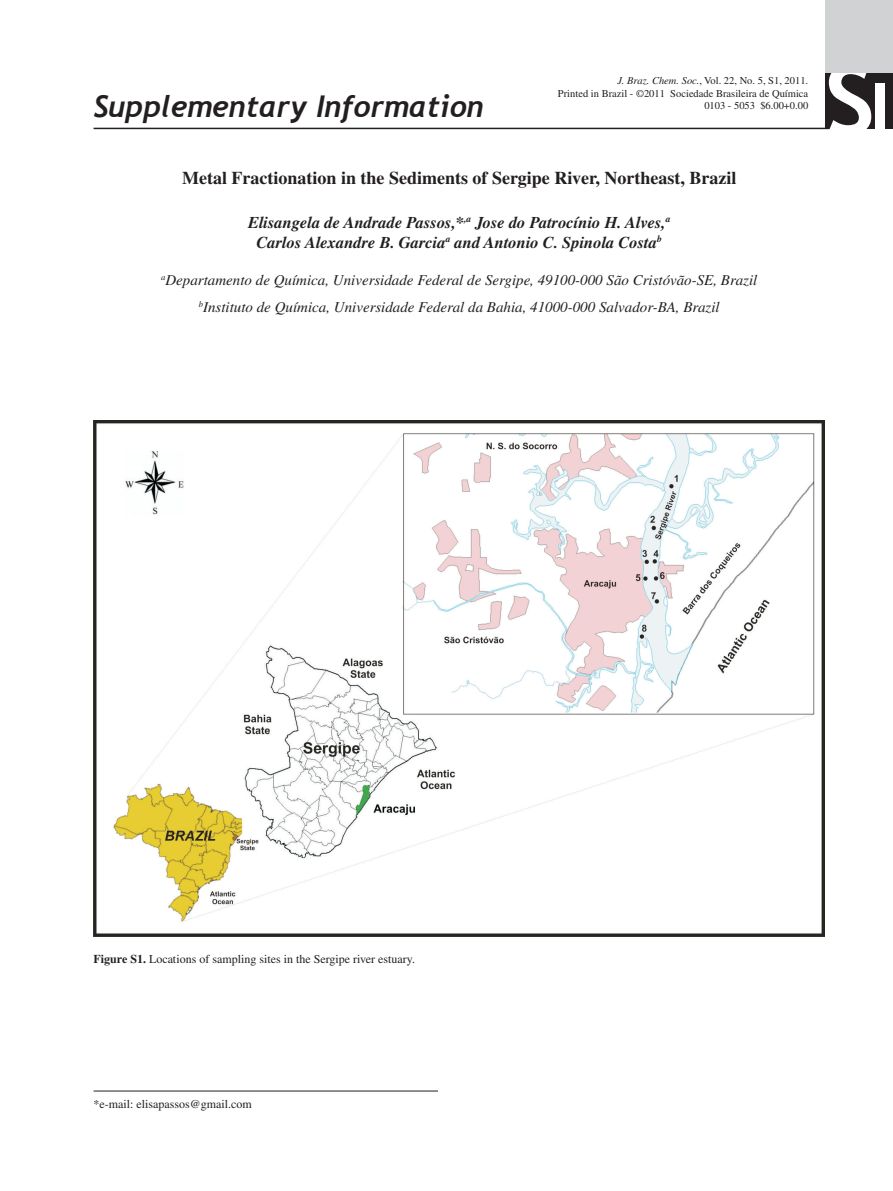
<style>
.page{position:relative;width:893px;height:1191px;background:#fff}
.page>*{position:absolute;margin:0;border:0;box-sizing:border-box;transform-origin:0 0}
.t1{font:700 98.4px "Trebuchet MS";color:#fff}
.t2{font:italic 700 30px "Trebuchet";color:#231f20}
.Título{font:700 18px "Times";color:#231f20}
.Autores{font:italic 700 16.5px/19.8px "Times";color:#231f20;text-align:center}
.Endereços{font:italic 15px "Times";color:#231f20}
.Figura{font:12px "Times";color:#231f20}
.Rodapé{font:12px "Times";color:#231f20}
.t3{font:10.5px "Times";color:#231f20}
.s1{font-style:italic}
.s2{font-size:72.15px}
.s3{font-weight:700}
</style>
<div class="page">
<hr style="left:94px;top:128px;width:765px;height:1px;background:#231f20">
<div style="left:825px;top:72px;width:68px;height:57px;background:#231f20"></div>
<div style="left:825px;top:0;width:68px;height:72px;background:#d1d2d4"></div>
<hr style="left:94px;top:1090px;width:344px;height:1px;background:#231f20">
<img style="left:94px;top:420px;width:731px;height:516px">
<p class="t2" style="left:94px;top:88px;width:392px">Supplementary Information</p>
<p class="t3" style="left:617px;top:74px;width:192px"><span class="s1">J. Braz. Chem. Soc.</span>, Vol. 22, No. 5, S1, 2011.</p>
<p class="t3" style="left:558px;top:87px;width:252px">Printed in Brazil - ©2011 Sociedade Brasileira de Química</p>
<p class="t3" style="left:704px;top:100px;width:105px">0103 - 5053 $6.00+0.00</p>
<p class="Título" style="left:182px;top:167px;width:556px">Metal Fractionation in the Sediments of Sergipe River, Northeast, Brazil</p>
<p class="Autores" style="left:248px;top:212px;width:424px">Elisangela de Andrade Passos,*<sup>,a</sup> Jose do Patrocínio H. Alves,<sup>a<br></sup>Carlos Alexandre B. Garcia<sup>a</sup> and Antonio C. Spinola Costa<sup>b</sup></p>
<p class="Endereços" style="left:161px;top:272px;width:598px"><sup>a</sup>Departamento de Química, Universidade Federal de Sergipe, 49100-000 São Cristóvão-SE, Brazil</p>
<p class="Endereços" style="left:199px;top:298px;width:523px"><sup>b</sup>Instituto de Química, Universidade Federal da Bahia, 41000-000 Salvador-BA, Brazil</p>
<p class="t1" style="left:825px;top:39px;width:67px">S<span class="s2">I</span></p>
<p class="Figura" style="left:94px;top:952px;width:323px"><span class="s3">Figure S1.</span> Locations of sampling sites in the Sergipe river estuary.</p>
<p class="Rodapé" style="left:94px;top:1097px;width:160px">*e-mail: elisapassos@gmail.com</p>
</div>
